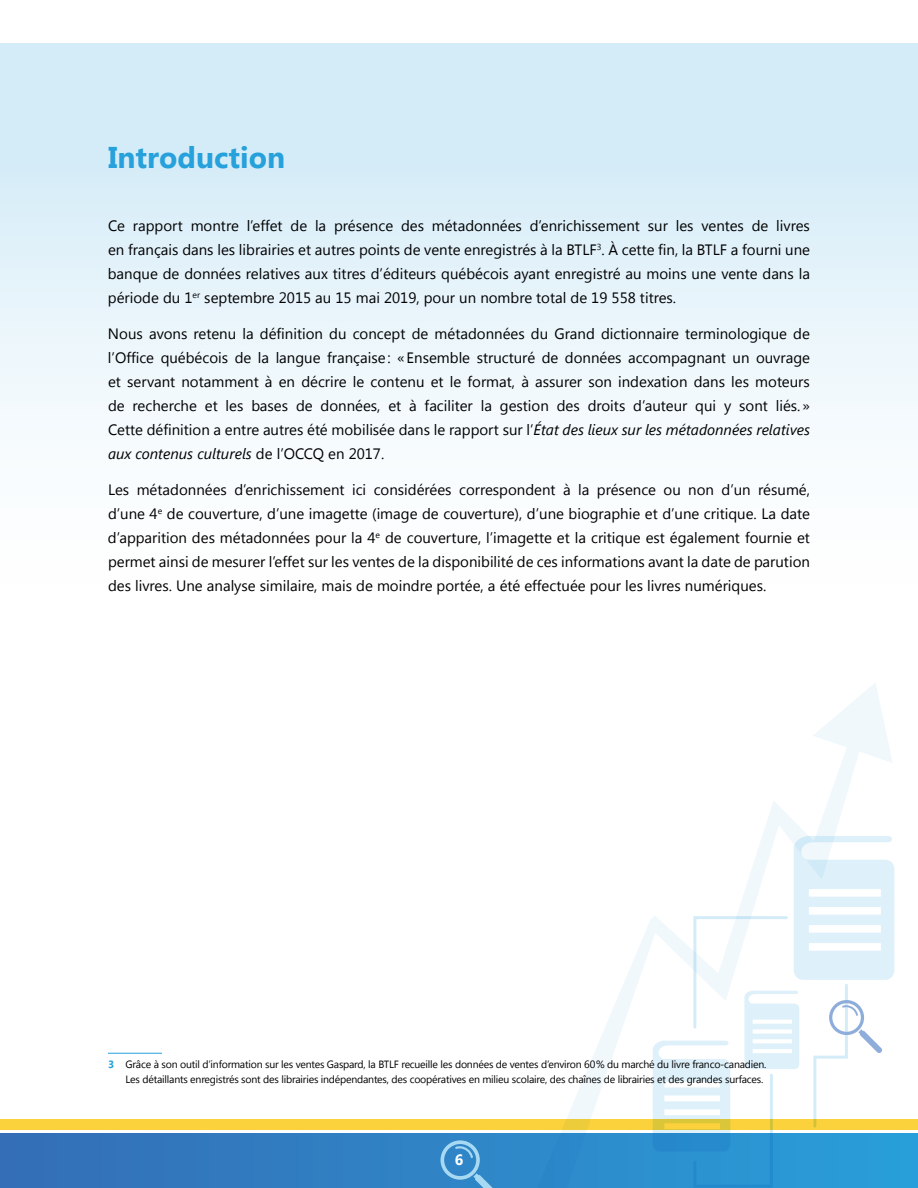
<style>
.page{position:relative;width:918px;height:1188px;background:#fff}
.page>*{position:absolute;margin:0;border:0;box-sizing:border-box;transform-origin:0 0}
.t1{font:700 30px "Segoe UI";color:#26a1db}
.t2{font:15px/24px "Segoe UI";color:#000;text-align:justify}
.t3{font:700 15px "Segoe UI";color:#fff}
.t4{font:10.5px/15px "Segoe UI";letter-spacing:-.02em;color:#000}
.s1{font-style:italic}
.s2{font-weight:700;color:#26a1db}
</style>
<div class="page">
<div style="left:0;top:43px;width:918px;height:631px;background:linear-gradient(to bottom,#cfeaf6,#fff)"></div>
<svg style="left:523px;top:683px;width:369px;height:450px"></svg>
<svg style="left:653px;top:836px;width:241px;height:297px"></svg>
<div style="left:0;top:1120px;width:918px;height:10px;background:#fbd23c"></div>
<div style="left:0;top:1133px;width:918px;height:55px;background:linear-gradient(to right,#356db5,#289dd9)"></div>
<svg style="left:441px;top:1140px;width:59px;height:48px;background:#4796cf"></svg>
<hr style="left:108px;top:1053px;width:54px;height:1px;background:#26a1db">
<h1 class="t1" style="left:108px;top:136px;width:179px">Introduction</h1>
<p class="t2" style="left:108px;top:213px;width:704px">Ce rapport montre l’effet de la présence des métadonnées d’enrichissement sur les ventes de livres en français dans les librairies et autres points de vente enregistrés à la BTLF<sup>3</sup>. À cette fin, la BTLF a fourni une banque de données relatives aux titres d’éditeurs québécois ayant enregistré au moins une vente dans la période du 1<sup>er</sup> septembre 2015 au 15 mai 2019, pour un nombre total de 19 558 titres.</p>
<p class="t2" style="left:108px;top:321px;width:704px">Nous avons retenu la définition du concept de métadonnées du Grand dictionnaire terminologique de l’Office québécois de la langue française: «Ensemble structuré de données accompagnant un ouvrage et servant notamment à en décrire le contenu et le format, à assurer son indexation dans les moteurs de recherche et les bases de données, et à faciliter la gestion des droits d’auteur qui y sont liés.» Cette définition a entre autres été mobilisée dans le rapport sur l’<span class="s1">État des lieux sur les métadonnées relatives aux contenus culturels</span> de l’OCCQ en 2017.</p>
<p class="t2" style="left:108px;top:477px;width:704px">Les métadonnées d’enrichissement ici considérées correspondent à la présence ou non d’un résumé, d’une 4<sup>e</sup> de couverture, d’une imagette (image de couverture), d’une biographie et d’une critique. La date d’apparition des métadonnées pour la 4<sup>e</sup> de couverture, l’imagette et la critique est également fournie et permet ainsi de mesurer l’effet sur les ventes de la disponibilité de ces informations avant la date de parution des livres. Une analyse similaire, mais de moindre portée, a été effectuée pour les livres numériques.</p>
<p class="t4" style="left:126px;top:1057px;width:643px;text-indent:-18px"><span class="s2">3</span> Grâce à son outil d’information sur les ventes Gaspard, la BTLF recueille les données de ventes d’environ 60% du marché du livre franco-canadien.<br>Les détaillants enregistrés sont des librairies indépendantes, des coopératives en milieu scolaire, des chaînes de librairies et des grandes surfaces.</p>
<p class="t3" style="left:455px;top:1149px;width:10px">6</p>
</div>
